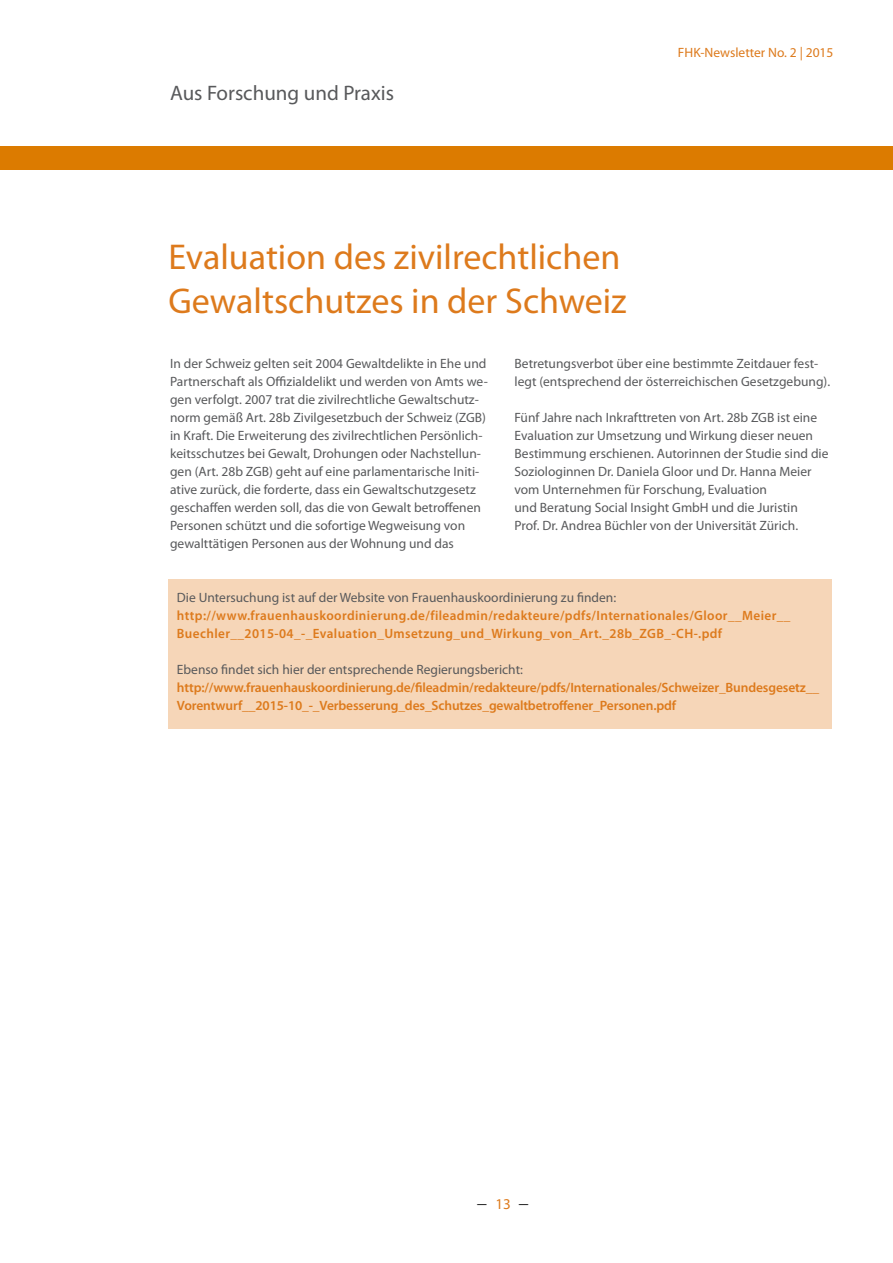
<style>
.page{position:relative;width:893px;height:1263px;background:#fff}
.page>*{position:absolute;margin:0;border:0;box-sizing:border-box;transform-origin:0 0}
.t1{font:36px/43.2px "Myriad Pro";color:#dd7a1c}
.t2{font:21px "Myriad Pro";color:#58595b}
.t3{font:18px "Times New Roman";color:#000}
.t4{font:13.5px/18px "Myriad Pro";color:#58595b}
.t5{font:600 13.5px/18px "Myriad Pro";letter-spacing:-.01em;color:#dd7a1c}
.t6{font:600 13.5px/18px "Myriad Pro";letter-spacing:.03em;color:#dd7a1c}
.t7{font:13.5px "Myriad Pro";color:#dd7a1c}
.s1{font-family:"Myriad Pro";font-size:15px;color:#dd7a1c}
</style>
<div class="page">
<div style="left:0;top:147px;width:893px;height:23px;background:#dc7b00"></div>
<div style="left:168px;top:579px;width:664px;height:149px;background:#f6d6b8"></div>
<h2 class="t2" style="left:170px;top:80px;width:225px">Aus Forschung und Praxis</h2>
<p class="t7" style="left:678px;top:44px;width:157px">FHK-Newsletter No. 2 | 2015</p>
<h1 class="t1" style="left:168px;top:235px;width:460px">Evaluation des zivilrechtlichen<br>Gewaltschutzes in der Schweiz</h1>
<p class="t4" style="left:170px;top:354px;width:319px">In der Schweiz gelten seit 2004 Gewaltdelikte in Ehe und Partnerschaft als Offizialdelikt und werden von Amts we&shy;gen verfolgt. 2007 trat die zivilrechtliche Gewaltschutz&shy;norm gemäß Art. 28b Zivilgesetzbuch der Schweiz (ZGB) in Kraft. Die Erweiterung des zivilrechtlichen Persönlich&shy;keitsschutzes bei Gewalt, Drohungen oder Nachstellun&shy;gen (Art. 28b ZGB) geht auf eine parlamentarische Initi&shy;ative zurück, die forderte, dass ein Gewaltschutzgesetz geschaffen werden soll, das die von Gewalt betroffenen Personen schützt und die sofortige Wegweisung von gewalttätigen Personen aus der Wohnung und das</p>
<p class="t4" style="left:514px;top:354px;width:317px">Betretungsverbot über eine bestimmte Zeitdauer fest&shy;legt (entsprechend der österreichischen Gesetzgebung).</p>
<p class="t4" style="left:514px;top:408px;width:316px">Fünf Jahre nach Inkrafttreten von Art. 28b ZGB ist eine Evaluation zur Umsetzung und Wirkung dieser neuen Bestimmung erschienen. Autorinnen der Studie sind die Soziologinnen Dr. Daniela Gloor und Dr. Hanna Meier vom Unternehmen für Forschung, Evaluation<br>und Beratung Social Insight GmbH und die Juristin<br>Prof. Dr. Andrea Büchler von der Universität Zürich.</p>
<p class="t4" style="left:177px;top:588px;width:441px">Die Untersuchung ist auf der Website von Frauenhauskoordinierung zu finden:</p>
<p class="t6" style="left:177px;top:606px;width:615px">http://www.frauenhauskoordinierung.de/fileadmin/redakteure/pdfs/Internationales/Gloor__Meier__<br>Buechler__2015-04_-_Evaluation_Umsetzung_und_Wirkung_von_Art._28b_ZGB_-CH-.pdf</p>
<p class="t4" style="left:177px;top:660px;width:348px">Ebenso findet sich hier der entsprechende Regierungsbericht:</p>
<p class="t5" style="left:177px;top:678px;width:644px">http://www.frauenhauskoordinierung.de/fileadmin/redakteure/pdfs/Internationales/Schweizer_Bundesgesetz__<br>Vorentwurf__2015-10_-_Verbesserung_des_Schutzes_gewaltbetroffener_Personen.pdf</p>
<h3 class="t3" style="left:477px;top:1190px;width:52px">– <span class="s1">13</span> –</h3>
</div>
